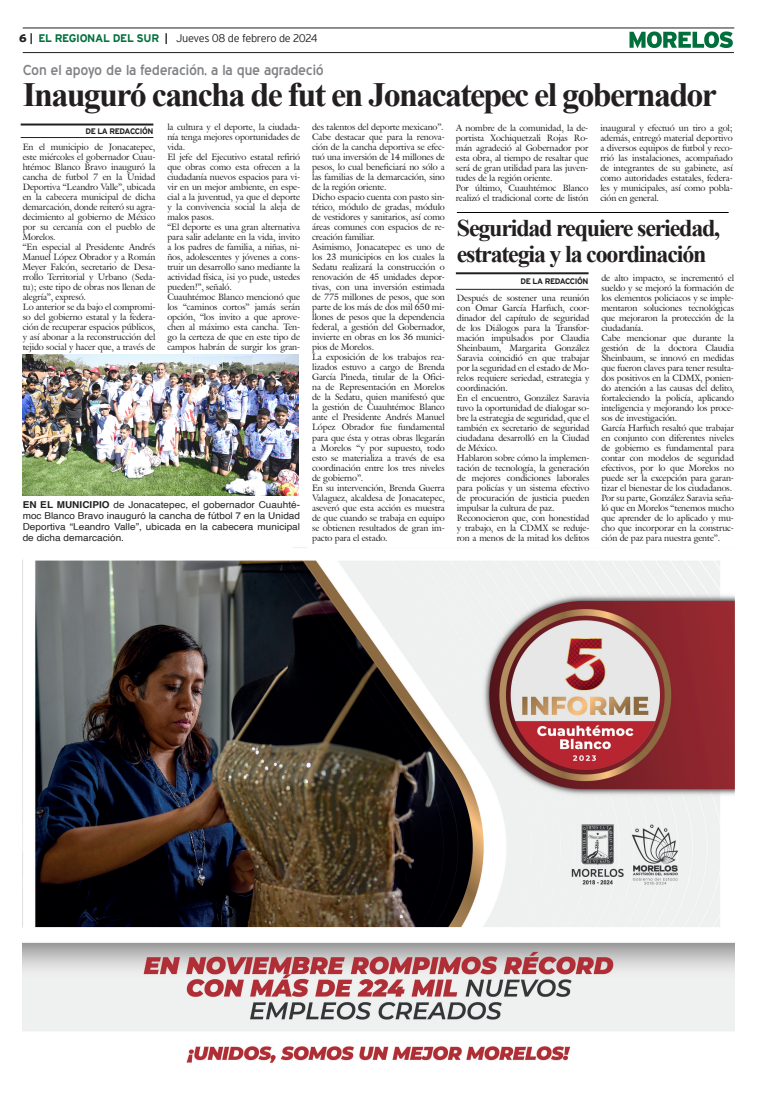
<style>
.page{position:relative;width:757px;height:1106px;background:#fff}
.page>*{position:absolute;margin:0;border:0;box-sizing:border-box;transform-origin:0 0}
.Cabeza_02{font:700 34px "Times New Roman";letter-spacing:-.05em;color:#231f20}
.Cabeza_03{font:700 24px "Times New Roman";letter-spacing:-.05em;color:#231f20}
.Balazo_01{font:14px "Blue Highway";letter-spacing:-.015em;color:#808285;scale:1.05 1}
.t1{font:300 11px "Interstate";letter-spacing:-.035em;color:#231f20}
.Pie_de_foto{font:9.5px/11px "Helvetica";letter-spacing:.005em;color:#231f20;text-align:justify;scale:1.05 1}
.t2{font:9px/10px "Galliard IT Cby BT";letter-spacing:-.01em;color:#231f20;text-align:justify}
.t3{font:700 8px "Interstate";letter-spacing:-.05em;color:#231f20}
.s1{font-weight:900}
.s2{font-weight:700}
.s3{font-weight:700;color:#006f3c}
</style>
<div class="page">
<hr style="left:23px;top:28px;width:711px;height:1px;background:#231f20">
<hr style="left:23px;top:52px;width:711px;height:1px;background:#231f20">
<svg style="left:629px;top:31px;width:104px;height:17px"></svg>
<img style="left:23px;top:560px;width:711px;height:503px">
<hr style="left:21px;top:123px;width:132px;height:2px;background:#231f20">
<hr style="left:21px;top:137px;width:132px;height:1px;background:#231f20">
<hr style="left:456px;top:272px;width:132px;height:2px;background:#231f20">
<hr style="left:456px;top:289px;width:132px;height:1px;background:#231f20">
<hr style="left:457px;top:212px;width:272px;height:1px;background:#000">
<img style="left:23px;top:354px;width:276px;height:141px">
<p class="t1" style="left:19px;top:32px;width:300px"><span class="s1">6</span> <span class="s2">|</span> <span class="s3">EL REGIONAL DEL SUR</span> <span class="s2">|</span> Jueves 08 de febrero de 2024</p>
<p class="Balazo_01" style="left:23px;top:62px;width:288px">Con el apoyo de la federación, a la que agradeció</p>
<p class="Cabeza_02" style="left:23px;top:70px;width:696px">Inauguró cancha de fut en Jonacatepec el gobernador</p>
<p class="t3" style="left:85px;top:127px;width:69px">DE LA REDACCIÓN</p>
<p class="t2" style="left:167px;top:122px;width:134px">la cultura y el deporte, la ciudada&shy;nía tenga mejores oportunidades de vida.</p>
<p class="t2" style="left:167px;top:152px;width:134px">El jefe del Ejecutivo estatal refirió que obras como esta ofrecen a la ciudadanía nuevos espacios para vi&shy;vir en un mejor ambiente, en espe&shy;cial a la juventud, ya que el deporte y la convivencia social la aleja de malos pasos.</p>
<p class="t2" style="left:167px;top:222px;width:134px">“El deporte es una gran alternativa para salir adelante en la vida, invito a los padres de familia, a niñas, ni&shy;ños, adolescentes y jóvenes a cons&shy;truir un desarrollo sano mediante la actividad física, ¡si yo pude, ustedes pueden!”, señaló.</p>
<p class="t2" style="left:167px;top:292px;width:134px">Cuauhtémoc Blanco mencionó que los “caminos cortos” jamás serán opción, “los invito a que aprove&shy;chen al máximo esta cancha. Ten&shy;go la certeza de que en este tipo de campos habrán de surgir los gran-</p>
<p class="t2" style="left:312px;top:122px;width:133px">des talentos del deporte mexicano”.</p>
<p class="t2" style="left:312px;top:132px;width:134px">Cabe destacar que para la renova&shy;ción de la cancha deportiva se efec&shy;tuó una inversión de 14 millones de pesos, lo cual beneficiará no sólo a las familias de la demarcación, sino de la región oriente.</p>
<p class="t2" style="left:312px;top:192px;width:134px">Dicho espacio cuenta con pasto sin&shy;tético, módulo de gradas, módulo de vestidores y sanitarios, así como áreas comunes con espacios de re&shy;creación familiar.</p>
<p class="t2" style="left:312px;top:242px;width:134px">Asimismo, Jonacatepec es uno de los 23 municipios en los cuales la Sedatu realizará la construcción o renovación de 45 unidades depor&shy;tivas, con una inversión estimada de 775 millones de pesos, que son parte de los más de dos mil 650 mi&shy;llones de pesos que la dependencia federal, a gestión del Gobernador, invierte en obras en los 36 munici&shy;pios de Morelos.</p>
<p class="t2" style="left:312px;top:352px;width:134px">La exposición de los trabajos rea&shy;lizados estuvo a cargo de Brenda García Pineda, titular de la Ofici&shy;na de Representación en Morelos de la Sedatu, quien manifestó que la gestión de Cuauhtémoc Blanco ante el Presidente Andrés Manuel López Obrador fue fundamental para que ésta y otras obras llegarán a Morelos “y por supuesto, todo esto se materializa a través de esa coordinación entre los tres niveles de gobierno”.</p>
<p class="t2" style="left:312px;top:482px;width:134px">En su intervención, Brenda Guerra Valaguez, alcaldesa de Jonacatepec, aseveró que esta acción es muestra de que cuando se trabaja en equipo se obtienen resultados de gran im&shy;pacto para el estado.</p>
<p class="t2" style="left:600px;top:123px;width:134px">inaugural y efectuó un tiro a gol; además, entregó material deportivo a diversos equipos de futbol y reco&shy;rrió las instalaciones, acompañado de integrantes de su gabinete, así como autoridades estatales, federa&shy;les y municipales, así como pobla&shy;ción en general.</p>
<p class="t2" style="left:456px;top:123px;width:134px">A nombre de la comunidad, la de&shy;portista Xochiquetzali Rojas Ro&shy;mán agradeció al Gobernador por esta obra, al tiempo de resaltar que será de gran utilidad para las juven&shy;tudes de la región oriente.</p>
<p class="t2" style="left:456px;top:183px;width:134px">Por último, Cuauhtémoc Blanco realizó el tradicional corte de listón</p>
<p class="t2" style="left:23px;top:142px;width:134px">En el municipio de Jonacatepec, este miércoles el gobernador Cuau&shy;htémoc Blanco Bravo inauguró la cancha de futbol 7 en la Unidad Deportiva “Leandro Valle”, ubicada en la cabecera municipal de dicha demarcación, donde reiteró su agra&shy;decimiento al gobierno de México por su cercanía con el pueblo de Morelos.</p>
<p class="t2" style="left:23px;top:242px;width:134px">“En especial al Presidente Andrés Manuel López Obrador y a Román Meyer Falcón, secretario de Desa&shy;rrollo Territorial y Urbano (Seda&shy;tu); este tipo de obras nos llenan de alegría”, expresó.</p>
<p class="t2" style="left:23px;top:302px;width:134px">Lo anterior se da bajo el compromi&shy;so del gobierno estatal y la federa&shy;ción de recuperar espacios públicos, y así abonar a la reconstrucción del tejido social y hacer que, a través de</p>
<p class="Cabeza_03" style="left:457px;top:211px;width:265px">Seguridad requiere seriedad,</p>
<p class="Cabeza_03" style="left:457px;top:237px;width:251px">estrategia y la coordinación</p>
<p class="t3" style="left:521px;top:276px;width:69px">DE LA REDACCIÓN</p>
<p class="t2" style="left:601px;top:272px;width:134px">de alto impacto, se incrementó el sueldo y se mejoró la formación de los elementos policiacos y se imple&shy;mentaron soluciones tecnológicas que mejoraron la protección de la ciudadanía.</p>
<p class="t2" style="left:601px;top:332px;width:134px">Cabe mencionar que durante la gestión de la doctora Claudia Sheinbaum, se innovó en medidas que fueron claves para tener resulta&shy;dos positivos en la CDMX, ponien&shy;do atención a las causas del delito, fortaleciendo la policía, aplicando inteligencia y mejorando los proce&shy;sos de investigación.</p>
<p class="t2" style="left:601px;top:422px;width:134px">García Harfuch resaltó que trabajar en conjunto con diferentes niveles de gobierno es fundamental para contar con modelos de seguridad efectivos, por lo que Morelos no puede ser la excepción para garan&shy;tizar el bienestar de los ciudadanos.</p>
<p class="t2" style="left:601px;top:492px;width:134px">Por su parte, González Saravia seña&shy;ló que en Morelos “tenemos mucho que aprender de lo aplicado y mu&shy;cho que incorporar en la construc&shy;ción de paz para nuestra gente”.</p>
<p class="t2" style="left:457px;top:292px;width:134px">Después de sostener una reunión con Omar García Harfuch, coor&shy;dinador del capítulo de seguridad de los Diálogos para la Transfor&shy;mación impulsados por Claudia Sheinbaum, Margarita González Saravia coincidió en que trabajar por la seguridad en el estado de Mo&shy;relos requiere seriedad, estrategia y coordinación.</p>
<p class="t2" style="left:457px;top:392px;width:134px">En el encuentro, González Saravia tuvo la oportunidad de dialogar so&shy;bre la estrategia de seguridad, que el también ex secretario de seguridad ciudadana desarrolló en la Ciudad de México.</p>
<p class="t2" style="left:457px;top:452px;width:134px">Hablaron sobre cómo la implemen&shy;tación de tecnología, la generación de mejores condiciones laborales para policías y un sistema efectivo de procuración de justicia pueden impulsar la cultura de paz.</p>
<p class="t2" style="left:457px;top:512px;width:134px">Reconocieron que, con honestidad y trabajo, en la CDMX se reduje&shy;ron a menos de la mitad los delitos</p>
<p class="Pie_de_foto" style="left:23px;top:499px;width:266px"><span class="s2">EN EL MUNICIPIO</span> de Jonacatepec, el gobernador Cuauhté&shy;moc Blanco Bravo inauguró la cancha de fútbol 7 en la Unidad Deportiva “Leandro Valle”, ubicada en la cabecera municipal de dicha demarcación.</p>
</div>
